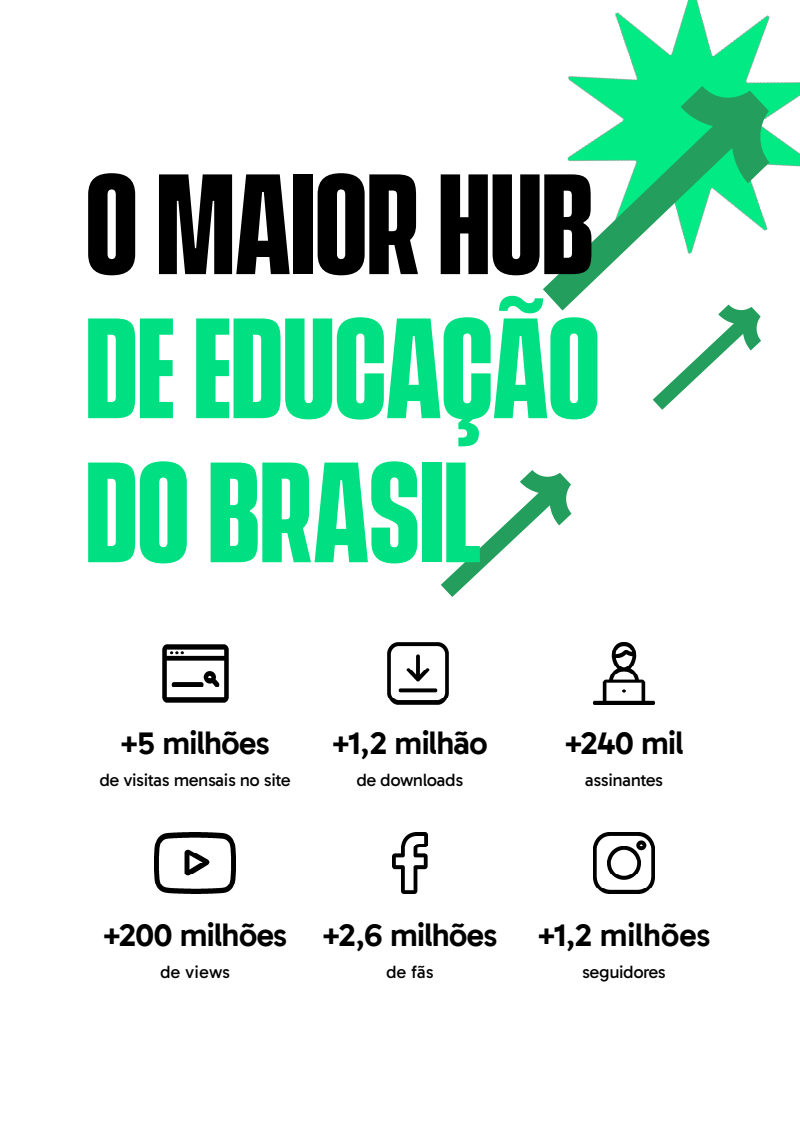
<style>
.page{position:relative;width:800px;height:1132px;background:#fff}
.page>*{position:absolute;margin:0;border:0;box-sizing:border-box;transform-origin:0 0}
.Título_2{font:700 130px/144px "Vanguard CF";letter-spacing:-.015em;color:#00e082}
.Título_3{font:700 32px "Aprova Sans";letter-spacing:-.035em;color:#000}
.Título_3-2{font:18px "Aprova Sans";letter-spacing:-.025em;color:#000}
.s1{color:#000}
</style>
<div class="page">
<img style="left:568px;top:0;width:232px;height:167px">
<svg style="left:543px;top:86px;width:227px;height:224px"></svg>
<svg style="left:653px;top:304px;width:108px;height:106px"></svg>
<svg style="left:441px;top:470px;width:131px;height:127px"></svg>
<img style="left:155px;top:832px;width:80px;height:62px">
<img style="left:393px;top:832px;width:34px;height:62px">
<img style="left:594px;top:832px;width:61px;height:62px">
<img style="left:594px;top:643px;width:61px;height:61px">
<img style="left:387px;top:643px;width:62px;height:61px">
<img style="left:162px;top:645px;width:66px;height:57px">
<h2 class="Título_2" style="left:85px;top:154px;width:517px"><span class="s1">O MAIOR HUB<br></span>DE EDUCAÇÃO</h2>
<h2 class="Título_2" style="left:85px;top:442px;width:400px">DO BRASIL</h2>
<h3 class="Título_3" style="left:120px;top:723px;width:151px">+5 milhões</h3>
<p class="Título_3-2" style="left:99px;top:769px;width:193px">de visitas mensais no site</p>
<h3 class="Título_3" style="left:332px;top:723px;width:158px">+1,2 milhão</h3>
<p class="Título_3-2" style="left:356px;top:769px;width:109px">de downloads</p>
<h3 class="Título_3" style="left:564px;top:723px;width:121px">+240 mil</h3>
<h3 class="Título_3-2" style="left:585px;top:769px;width:80px">assinantes</h3>
<h3 class="Título_3" style="left:103px;top:915px;width:186px">+200 milhões</h3>
<p class="Título_3-2" style="left:160px;top:961px;width:72px">de views</p>
<h3 class="Título_3" style="left:322px;top:915px;width:177px">+2,6 milhões</h3>
<p class="Título_3-2" style="left:386px;top:961px;width:49px">de fãs</p>
<h3 class="Título_3" style="left:538px;top:915px;width:174px">+1,2 milhões</h3>
<p class="Título_3-2" style="left:582px;top:961px;width:85px">seguidores</p>
</div>
